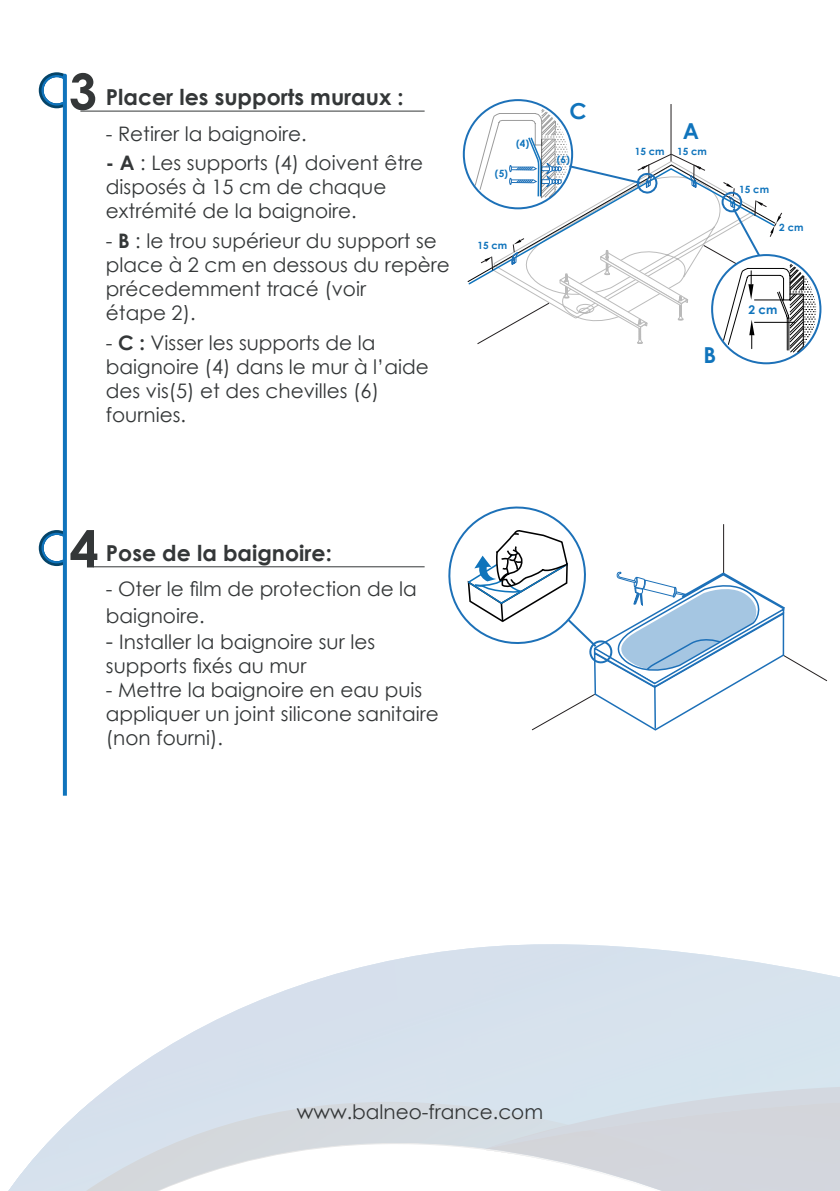
<style>
.page{position:relative;width:840px;height:1191px;background:#fff}
.page>*{position:absolute;margin:0;border:0;box-sizing:border-box;transform-origin:0 0}
.t1{font:700 22px "Century Gothic";color:#343738}
.t2{font:700 22px "Century Gothic";color:#1074bc}
.t3{font:20px/24px "Century Gothic";color:#343738}
.t4{font:700 12px "Century Gothic";color:#1074bc}
.t5{font:700 10px "Century Gothic";color:#1074bc}
.s1{font-weight:700}
.s2{font-size:22px}
</style>
<div class="page">
<svg style="left:92px;top:944px;width:747px;height:157px"></svg>
<svg style="left:8px;top:1101px;width:476px;height:90px"></svg>
<svg style="left:484px;top:1085px;width:355px;height:106px;background:#d8dde4"></svg>
<hr style="left:80px;top:111px;width:344px;height:1px;background:#343738">
<hr style="left:93px;top:566px;width:331px;height:1px;background:#343738">
<hr style="left:670px;top:104px;width:1px;height:57px;background:#231f20">
<svg style="left:463px;top:100px;width:109px;height:108px"></svg>
<svg style="left:467px;top:109px;width:349px;height:244px"></svg>
<hr style="left:540px;top:139px;width:1px;height:59px;background:#000">
<svg style="left:448px;top:506px;width:379px;height:225px"></svg>
<svg style="left:39px;top:72px;width:58px;height:723px"></svg>
<p class="t1" style="left:106px;top:81px;width:299px">Placer les supports muraux :</p>
<p class="t3" style="left:106px;top:121px;width:202px">- Retirer la baignoire.</p>
<p class="t3" style="left:106px;top:151px;width:318px"><span class="s1">- A</span> : Les supports (4) doivent être disposés à 15 cm de chaque extrémité de la baignoire.</p>
<p class="t3" style="left:106px;top:229px;width:345px">- <span class="s1">B</span> : le trou supérieur du support se place à 2 cm en dessous du repère précedemment tracé (voir<br>étape 2).</p>
<p class="t3" style="left:106px;top:330px;width:324px">- <span class="s1">C :</span> Visser les supports de la baignoire (4) dans le mur à l’aide des vis(5) et des chevilles (6) fournies.</p>
<p class="t5" style="left:494px;top:166px;width:15px">(5)</p>
<p class="t5" style="left:515px;top:135px;width:15px">(4)</p>
<p class="t5" style="left:477px;top:238px;width:31px">15 cm</p>
<p class="t2" style="left:569px;top:95px;width:19px">C</p>
<p class="t5" style="left:556px;top:151px;width:15px">(6)</p>
<p class="t1" style="left:106px;top:536px;width:227px">Pose de la baignoire:</p>
<p class="t3" style="left:106px;top:575px;width:312px;line-height:26.4px">- Oter le film de protection de la baignoire.</p>
<p class="t3" style="left:106px;top:629px;width:270px"><span class="s2">-</span> Installer la baignoire sur les supports fixés au mur</p>
<p class="t3" style="left:106px;top:677px;width:334px">- Mettre la baignoire en eau puis appliquer un joint silicone sanitaire (non fourni).</p>
<p class="t2" style="left:682px;top:114px;width:18px">A</p>
<p class="t5" style="left:634px;top:144px;width:74px">15 cm 15 cm</p>
<p class="t5" style="left:738px;top:182px;width:31px">15 cm</p>
<p class="t5" style="left:778px;top:219px;width:26px">2 cm</p>
<p class="t2" style="left:703px;top:338px;width:14px">B</p>
<p class="t4" style="left:748px;top:301px;width:31px">2 cm</p>
<p class="t3" style="left:296px;top:1099px;width:248px">www.balneo-france.com</p>
</div>
